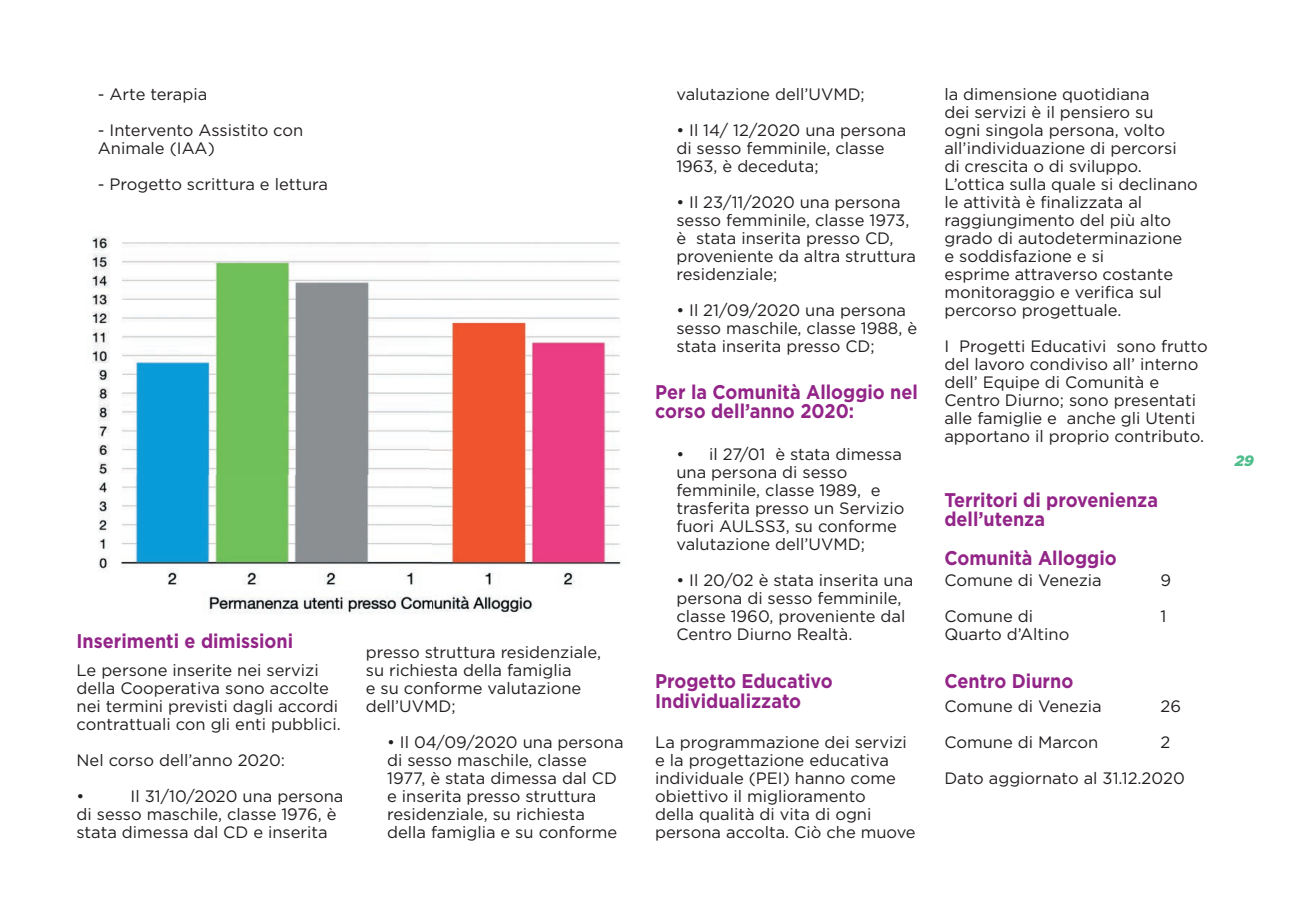
<style>
.page{position:relative;width:1289px;height:919px;background:#fff}
.page>*{position:absolute;margin:0;border:0;box-sizing:border-box;transform-origin:0 0}
.t1{font:700 19.8px/19.5px "Gotham";color:#932588;scale:.91 1}
.t2{font:16.5px/18px "Gotham";color:#231f20}
.t3{font:italic 900 15px "Gotham";color:#4fbd8c}
</style>
<div class="page">
<img style="left:92px;top:236px;width:529px;height:378px">
<p class="t2" style="left:98px;top:85px;width:111px">- Arte terapia</p>
<p class="t2" style="left:98px;top:121px;width:207px">- Intervento Assistito con<br>Animale (IAA)</p>
<p class="t2" style="left:98px;top:175px;width:232px">- Progetto scrittura e lettura</p>
<p class="t1" style="left:77px;top:630px;width:239px">Inserimenti e dimissioni</p>
<p class="t2" style="left:77px;top:661px;width:266px">Le persone inserite nei servizi della Cooperativa sono accolte nei termini previsti dagli accordi contrattuali con gli enti pubblici.</p>
<p class="t2" style="left:77px;top:742px;width:210px;line-height:36px">Nel corso dell’anno 2020: •</p>
<p class="t2" style="left:77px;top:787px;width:268px;text-indent:54px">Il 31/10/2020 una persona di sesso maschile, classe 1976, è stata dimessa dal CD e inserita</p>
<p class="t2" style="left:366px;top:643px;width:237px">presso struttura residenziale, su richiesta della famiglia<br>e su conforme valutazione dell’UVMD;</p>
<p class="t2" style="left:387px;top:733px;width:238px">• Il 04/09/2020 una persona di sesso maschile, classe<br>1977, è stata dimessa dal CD e inserita presso struttura residenziale, su richiesta della famiglia e su conforme</p>
<p class="t2" style="left:676px;top:85px;width:190px">valutazione dell’UVMD;</p>
<p class="t2" style="left:676px;top:121px;width:231px">• Il 14/ 12/2020 una persona di sesso femminile, classe<br>1963, è deceduta;</p>
<p class="t2" style="left:676px;top:193px;width:241px">• Il 23/11/2020 una persona sesso femminile, classe 1973, è stata inserita presso CD, proveniente da altra struttura residenziale;</p>
<p class="t2" style="left:676px;top:301px;width:242px">• Il 21/09/2020 una persona sesso maschile, classe 1988, è stata inserita presso CD;</p>
<p class="t1" style="left:655px;top:381px;width:290px">Per la Comunità Alloggio nel corso dell’anno 2020:</p>
<p class="t2" style="left:676px;top:445px;width:229px">• il 27/01 è stata dimessa una persona di sesso femminile, classe 1989, e trasferita presso un Servizio fuori AULSS3, su conforme valutazione dell’UVMD;</p>
<p class="t2" style="left:676px;top:571px;width:238px">• Il 20/02 è stata inserita una persona di sesso femminile, classe 1960, proveniente dal<br>Centro Diurno Realtà.</p>
<p class="t1" style="left:655px;top:671px;width:197px">Progetto Educativo<br>Individualizzato</p>
<p class="t2" style="left:655px;top:733px;width:262px">La programmazione dei servizi e la progettazione educativa individuale (PEI) hanno come obiettivo il miglioramento<br>della qualità di vita di ogni persona accolta. Ciò che muove</p>
<p class="t2" style="left:944px;top:85px;width:255px">la dimensione quotidiana<br>dei servizi è il pensiero su<br>ogni singola persona, volto all’individuazione di percorsi<br>di crescita o di sviluppo.<br>L’ottica sulla quale si declinano le attività è finalizzata al raggiungimento del più alto grado di autodeterminazione<br>e soddisfazione e si<br>esprime attraverso costante monitoraggio e verifica sul percorso progettuale.</p>
<p class="t2" style="left:944px;top:337px;width:265px">I Progetti Educativi sono frutto del lavoro condiviso all’ interno dell’ Equipe di Comunità e<br>Centro Diurno; sono presentati alle famiglie e anche gli Utenti apportano il proprio contributo.</p>
<p class="t1" style="left:944px;top:489px;width:236px">Territori di provenienza dell’utenza</p>
<p class="t1" style="left:944px;top:548px;width:191px">Comunità Alloggio</p>
<p class="t2" style="left:944px;top:571px;width:159px">Comune di Venezia</p>
<p class="t2" style="left:1160px;top:571px;width:12px">9</p>
<p class="t2" style="left:944px;top:607px;width:90px">Comune di</p>
<p class="t2" style="left:1160px;top:607px;width:7px">1</p>
<p class="t2" style="left:944px;top:625px;width:127px">Quarto d’Altino</p>
<p class="t1" style="left:944px;top:671px;width:143px">Centro Diurno</p>
<p class="t2" style="left:944px;top:697px;width:159px">Comune di Venezia</p>
<p class="t2" style="left:1160px;top:697px;width:22px">26</p>
<p class="t2" style="left:944px;top:733px;width:155px">Comune di Marcon</p>
<p class="t2" style="left:944px;top:724px;width:242px;line-height:36px;text-indent:216px">2<br>Dato aggiornato al 31.12.2020</p>
<p class="t3" style="left:1234px;top:450px;width:21px">29</p>
</div>
